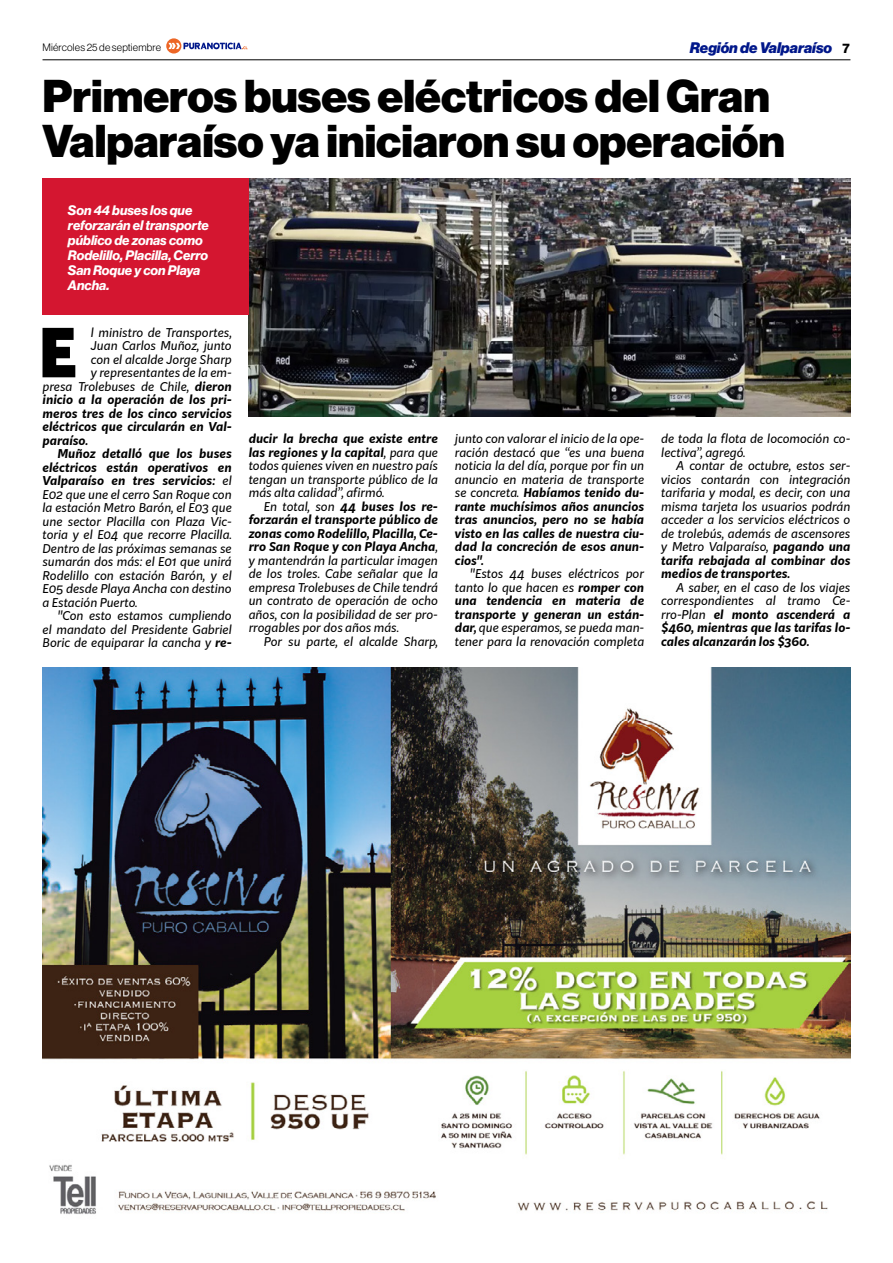
<style>
.page{position:relative;width:893px;height:1263px;background:#fff}
.page>*{position:absolute;margin:0;border:0;box-sizing:border-box;transform-origin:0 0}
.t1{font:900 66.3px "Kit Sans";color:#000}
.t2{font:45px/45px "N Haas Grotesk DS Pro 95 Blk";color:#000}
.t3{font:15px "N Haas Grotesk DS Pro 96 Blk It";color:#00178a}
.t4{font:13.5px/15px "N Haas Grotesk DS Pro 76 Bd It";color:#fff}
.t5{font:italic 12px/13.5px "Kit Sans";color:#000;text-align:justify}
.t6{font:italic 700 12px/13.5px "Kit Sans";color:#000;text-align:justify}
.t7{font:10.5px "N Haas Grotesk DS Pro 45 Lt";letter-spacing:.015em;color:#000}
.s1{font-family:"N Haas Grotesk DS Pro 75 Bd";font-size:13.5px;color:#000}
.s2{font-weight:700}
.s3{font-weight:400}
</style>
<div class="page">
<hr style="left:43px;top:59px;width:807px;height:1px;background:#000">
<svg style="left:166px;top:38px;width:82px;height:16px"></svg>
<img style="left:249px;top:179px;width:601px;height:237px">
<div style="left:43px;top:179px;width:206px;height:136px;background:#d41630"></div>
<img style="left:43px;top:668px;width:807px;height:546px">
<p class="t7" style="left:43px;top:41px;width:120px">Miércoles 25 de septiembre</p>
<p class="t3" style="left:690px;top:39px;width:161px">Región de Valparaíso <span class="s1">7</span></p>
<h2 class="t2" style="left:43px;top:74px;width:744px">Primeros buses eléctricos del Gran<br>Valparaíso ya iniciaron su operación</h2>
<p class="t4" style="left:68px;top:202px;width:142px">Son 44 buses los que reforzarán el transporte público de zonas como<br>Rodelillo, Placilla, Cerro<br>San Roque y con Playa<br>Ancha.</p>
<h1 class="t1" style="left:39px;top:293px;width:40px">E</h1>
<p class="t5" style="left:91px;top:325px;width:142px">l ministro de Transportes,</p>
<p class="t5" style="left:91px;top:338px;width:142px">Juan Carlos Muñoz, junto</p>
<p class="t5" style="left:91px;top:352px;width:142px">con el alcalde Jorge Sharp</p>
<p class="t5" style="left:91px;top:365px;width:142px">y representantes de la em-</p>
<p class="t5" style="left:43px;top:379px;width:191px">presa Trolebuses de Chile, <span class="s2">dieron</span></p>
<p class="t6" style="left:43px;top:392px;width:191px">inicio a la operación de los pri-</p>
<p class="t6" style="left:43px;top:406px;width:191px">meros tres de los cinco servicios</p>
<p class="t6" style="left:43px;top:419px;width:191px">eléctricos que circularán en Val-</p>
<p class="t6" style="left:43px;top:433px;width:47px">paraíso.</p>
<p class="t6" style="left:58px;top:446px;width:176px">Muñoz detalló que los buses</p>
<p class="t6" style="left:43px;top:460px;width:191px">eléctricos están operativos en</p>
<p class="t6" style="left:43px;top:473px;width:191px">Valparaíso en tres servicios: <span class="s3">el</span></p>
<p class="t5" style="left:43px;top:487px;width:191px">E02 que une el cerro San Roque con</p>
<p class="t5" style="left:43px;top:500px;width:191px">la estación Metro Barón, el E03 que</p>
<p class="t5" style="left:43px;top:514px;width:191px">une sector Placilla con Plaza Vic-</p>
<p class="t5" style="left:43px;top:527px;width:191px">toria y el E04 que recorre Placilla.</p>
<p class="t5" style="left:43px;top:541px;width:191px">Dentro de las próximas semanas se</p>
<p class="t5" style="left:43px;top:554px;width:191px">sumarán dos más: el E01 que unirá</p>
<p class="t5" style="left:43px;top:568px;width:191px">Rodelillo con estación Barón, y el</p>
<p class="t5" style="left:43px;top:581px;width:191px">E05 desde Playa Ancha con destino</p>
<p class="t5" style="left:43px;top:595px;width:97px">a Estación Puerto.</p>
<p class="t5" style="left:58px;top:608px;width:176px">"Con esto estamos cumpliendo</p>
<p class="t5" style="left:43px;top:622px;width:191px">el mandato del Presidente Gabriel</p>
<p class="t5" style="left:43px;top:635px;width:191px">Boric de equiparar la cancha y <span class="s2">re-</span></p>
<p class="t5" style="left:249px;top:431px;width:191px"><span class="s2">ducir la brecha que existe entre las regiones y la capital</span>, para que todos quienes viven en nuestro país tengan un transporte público de la más alta calidad”, afirmó.</p>
<p class="t5" style="left:249px;top:499px;width:191px;text-indent:15px">En total, son <span class="s2">44 buses los re&shy;forzarán el transporte público de zonas como Rodelillo, Placilla, Ce&shy;rro San Roque y con Playa Ancha</span>, y mantendrán la particular imagen de los troles. Cabe señalar que la empresa Trolebuses de Chile tendrá un contrato de operación de ocho años, con la posibilidad de ser pro&shy;rrogables por dos años más.</p>
<p class="t5" style="left:264px;top:634px;width:176px">Por su parte, el alcalde Sharp,</p>
<p class="t6" style="left:455px;top:431px;width:191px"><span class="s3">junto con valorar el inicio de la ope&shy;ración destacó que “es una buena noticia la del día, porque por fin un anuncio en materia de transporte se concreta.</span> Habíamos tenido du&shy;rante muchísimos años anuncios tras anuncios, pero no se había visto en las calles de nuestra ciu&shy;dad la concreción de esos anun&shy;cios".</p>
<p class="t5" style="left:455px;top:566px;width:191px;text-indent:15px">"Estos 44 buses eléctricos por tanto lo que hacen es <span class="s2">romper con una tendencia en materia de transporte y generan un están&shy;dar,</span> que esperamos, se pueda man&shy;tener para la renovación completa</p>
<p class="t5" style="left:661px;top:431px;width:191px">de toda la flota de locomoción co&shy;lectiva”, agregó.</p>
<p class="t5" style="left:661px;top:458px;width:191px;text-indent:15px">A contar de octubre, estos ser&shy;vicios contarán con integración tarifaria y modal, es decir, con una misma tarjeta los usuarios podrán acceder a los servicios eléctricos o de trolebús, además de ascensores y Metro Valparaíso, <span class="s2">pagando una tarifa rebajada al combinar dos medios de transportes.</span></p>
<p class="t6" style="left:661px;top:579px;width:191px;text-indent:15px"><span class="s3">A saber, en el caso de los viajes correspondientes al tramo Ce&shy;rro-Plan</span> el monto ascenderá a $460, mientras que las tarifas lo&shy;cales alcanzarán los $360.</p>
</div>
